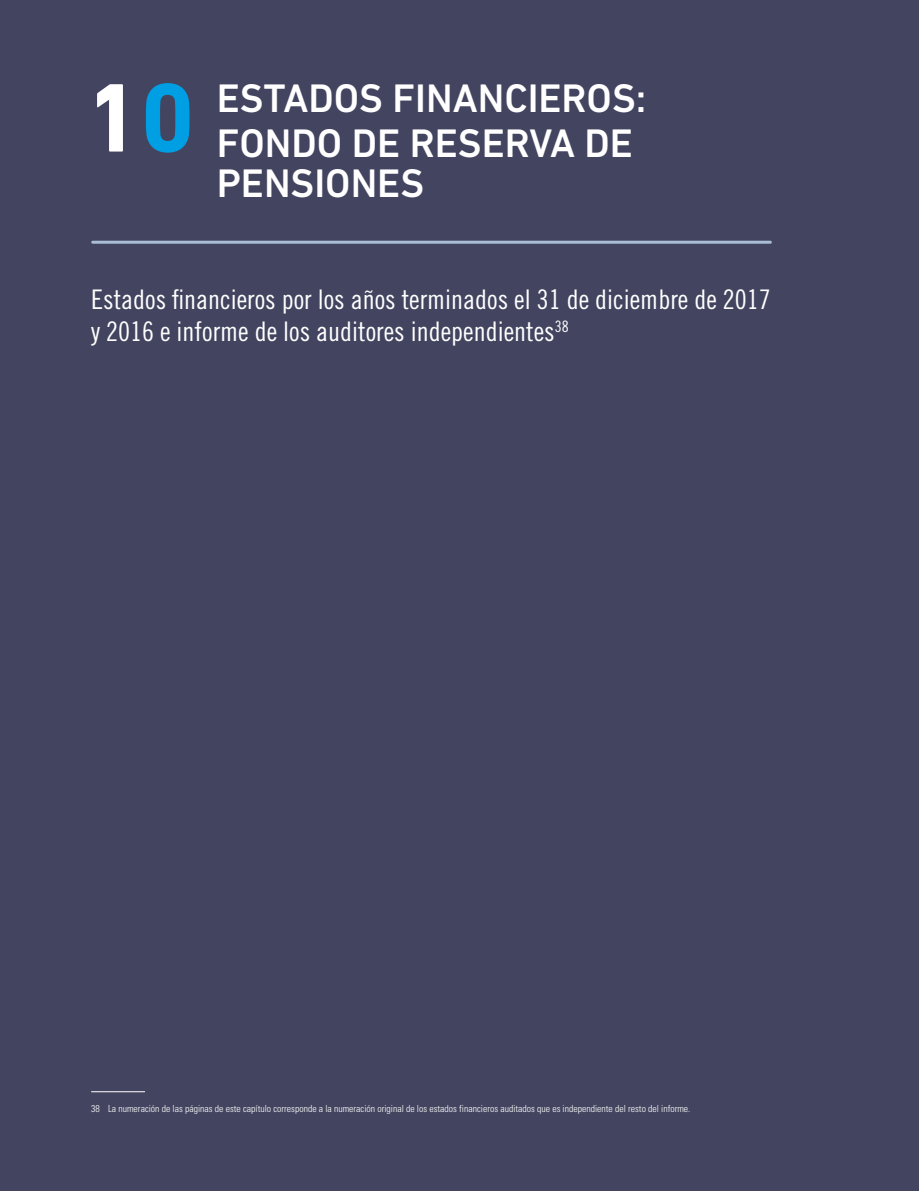
<style>
.page{position:relative;width:919px;height:1191px;background:#fff}
.page>*{position:absolute;margin:0;border:0;box-sizing:border-box;transform-origin:0 0}
.t1{font:700 99px "DIN Next LT Pro";color:#fff}
.t2{font:500 40.5px/44.7px "DIN Next LT Pro";color:#fff}
.t3{font:27px/32.4px "Trade Gothic LT Std Cn 18";color:#fff}
.t4{font:300 condensed 9.75px "Univers LT Std";color:#fff}
.s1{color:#009fe3}
</style>
<div class="page">
<div style="left:0;top:0;width:918px;height:1191px;background:#434560"></div>
<hr style="left:93px;top:241px;width:677px;height:3px;background:#a9bed6">
<svg style="left:91px;top:1092px;width:54px;height:1px"></svg>
<hr style="left:91px;top:1091px;width:54px;height:1px;background:#fff">
<h1 class="t1" style="left:85px;top:60px;width:112px">1<span class="s1">0</span></h1>
<h2 class="t2" style="left:217px;top:75px;width:431px">ESTADOS FINANCIEROS:<br>FONDO DE RESERVA DE</h2>
<h2 class="t2" style="left:217px;top:161px;width:209px">PENSIONES</h2>
<h3 class="t3" style="left:91px;top:283px;width:681px">Estados financieros por los años terminados el 31 de diciembre de 2017 y 2016 e informe de los auditores independientes<sup>38</sup></h3>
<p class="t4" style="left:91px;top:1102px;width:600px">38 La numeración de las páginas de este capítulo corresponde a la numeración original de los estados financieros auditados que es independiente del resto del informe.</p>
</div>
